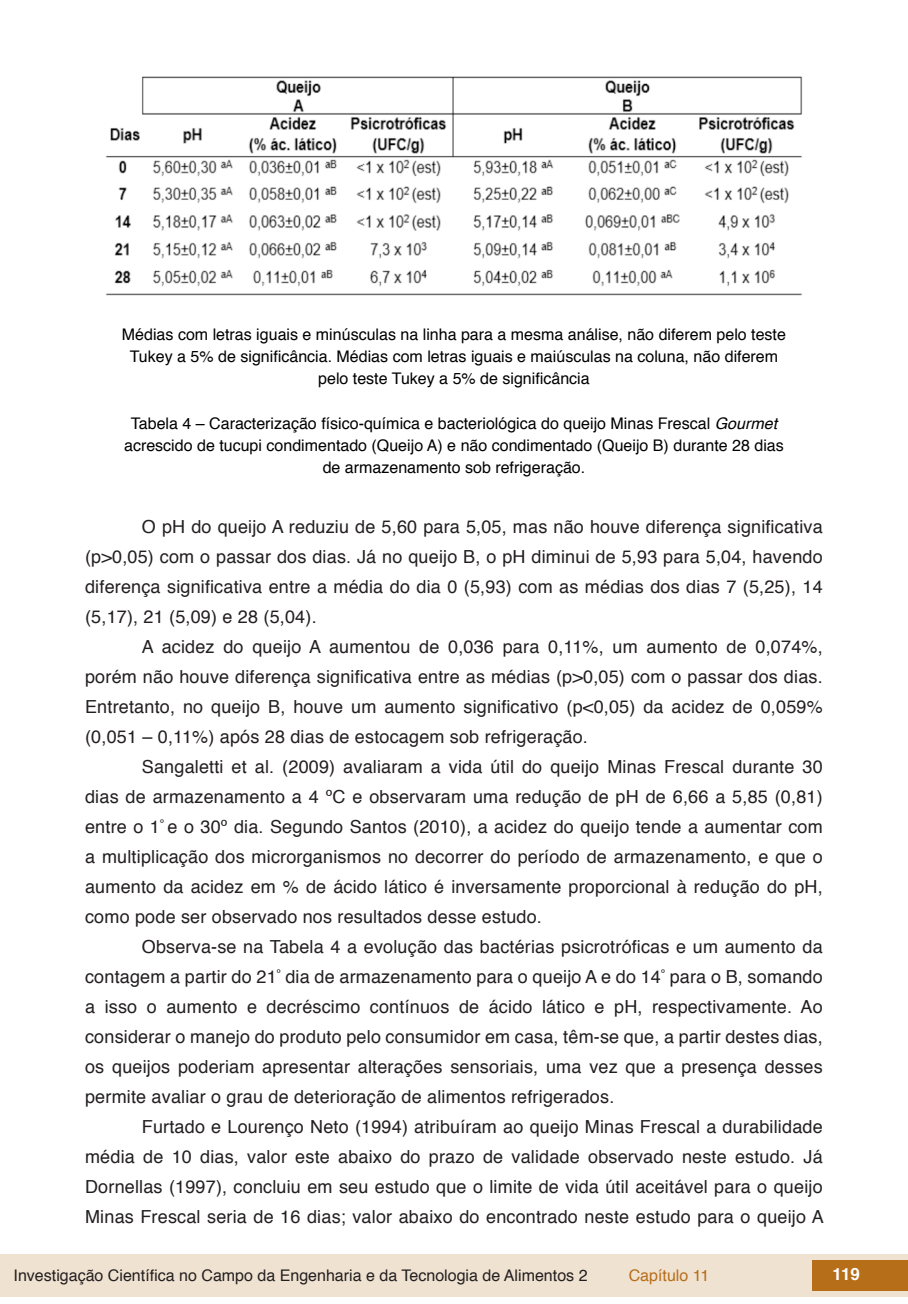
<style>
.page{position:relative;width:908px;height:1304px;background:#fff}
.page>*{position:absolute;margin:0;border:0;box-sizing:border-box;transform-origin:0 0}
.txt{font:18px/30px "Helvetica";letter-spacing:.01em;color:#231f20;text-align:justify}
.t1{font:700 16.8px "Helvetica";color:#fff}
.info_tab_graf_imag{font:16px/22px "Helvetica";color:#000;text-align:center}
.t2{font:16px "Helvetica";color:#231f20}
.t3{font:16px "Helvetica";color:#b66e19}
.s1{font-style:italic}
</style>
<div class="page">
<div style="left:0;top:1254px;width:906px;height:43px;background:#f0e2d1"></div>
<div style="left:812px;top:1261px;width:95px;height:30px;background:#b66e19"></div>
<img style="left:106px;top:76px;width:696px;height:220px">
<p class="info_tab_graf_imag" style="left:122px;top:324px;width:665px">Médias com letras iguais e minúsculas na linha para a mesma análise, não diferem pelo teste<br>Tukey a 5% de significância. Médias com letras iguais e maiúsculas na coluna, não diferem pelo teste Tukey a 5% de significância</p>
<p class="info_tab_graf_imag" style="left:124px;top:413px;width:661px">Tabela 4 – Caracterização físico-química e bacteriológica do queijo Minas Frescal <span class="s1">Gourmet </span>acrescido de tucupi condimentado (Queijo A) e não condimentado (Queijo B) durante 28 dias de armazenamento sob refrigeração.</p>
<p class="txt" style="left:85px;top:512px;width:738px;text-indent:57px">O pH do queijo A reduziu de 5,60 para 5,05, mas não houve diferença significativa (p&gt;0,05) com o passar dos dias. Já no queijo B, o pH diminui de 5,93 para 5,04, havendo diferença significativa entre a média do dia 0 (5,93) com as médias dos dias 7 (5,25), 14 (5,17), 21 (5,09) e 28 (5,04).</p>
<p class="txt" style="left:85px;top:632px;width:738px;text-indent:57px">A acidez do queijo A aumentou de 0,036 para 0,11%, um aumento de 0,074%, porém não houve diferença significativa entre as médias (p&gt;0,05) com o passar dos dias.<br>Entretanto, no queijo B, houve um aumento significativo (p&lt;0,05) da acidez de 0,059% (0,051 – 0,11%) após 28 dias de estocagem sob refrigeração.</p>
<p class="txt" style="left:85px;top:752px;width:738px;text-indent:57px">Sangaletti et al. (2009) avaliaram a vida útil do queijo Minas Frescal durante 30 dias de armazenamento a 4 ºC e observaram uma redução de pH de 6,66 a 5,85 (0,81) entre o 1<sup>º</sup> e o 30º dia. Segundo Santos (2010), a acidez do queijo tende a aumentar com a multiplicação dos microrganismos no decorrer do período de armazenamento, e que o aumento da acidez em % de ácido lático é inversamente proporcional à redução do pH, como pode ser observado nos resultados desse estudo.</p>
<p class="txt" style="left:85px;top:932px;width:738px;text-indent:57px">Observa-se na Tabela 4 a evolução das bactérias psicrotróficas e um aumento da contagem a partir do 21<sup>º</sup> dia de armazenamento para o queijo A e do 14<sup>º</sup> para o B, somando a isso o aumento e decréscimo contínuos de ácido lático e pH, respectivamente. Ao considerar o manejo do produto pelo consumidor em casa, têm-se que, a partir destes dias, os queijos poderiam apresentar alterações sensoriais, uma vez que a presença desses permite avaliar o grau de deterioração de alimentos refrigerados.</p>
<p class="txt" style="left:85px;top:1112px;width:739px;text-indent:57px">Furtado e Lourenço Neto (1994) atribuíram ao queijo Minas Frescal a durabilidade média de 10 dias, valor este abaixo do prazo de validade observado neste estudo. Já Dornellas (1997), concluiu em seu estudo que o limite de vida útil aceitável para o queijo Minas Frescal seria de 16 dias; valor abaixo do encontrado neste estudo para o queijo A</p>
<p class="t2" style="left:14px;top:1263px;width:575px">Investigação Científica no Campo da Engenharia e da Tecnologia de Alimentos 2</p>
<p class="t3" style="left:628px;top:1263px;width:82px">Capítulo 11</p>
<p class="t1" style="left:832px;top:1261px;width:29px">119</p>
</div>
